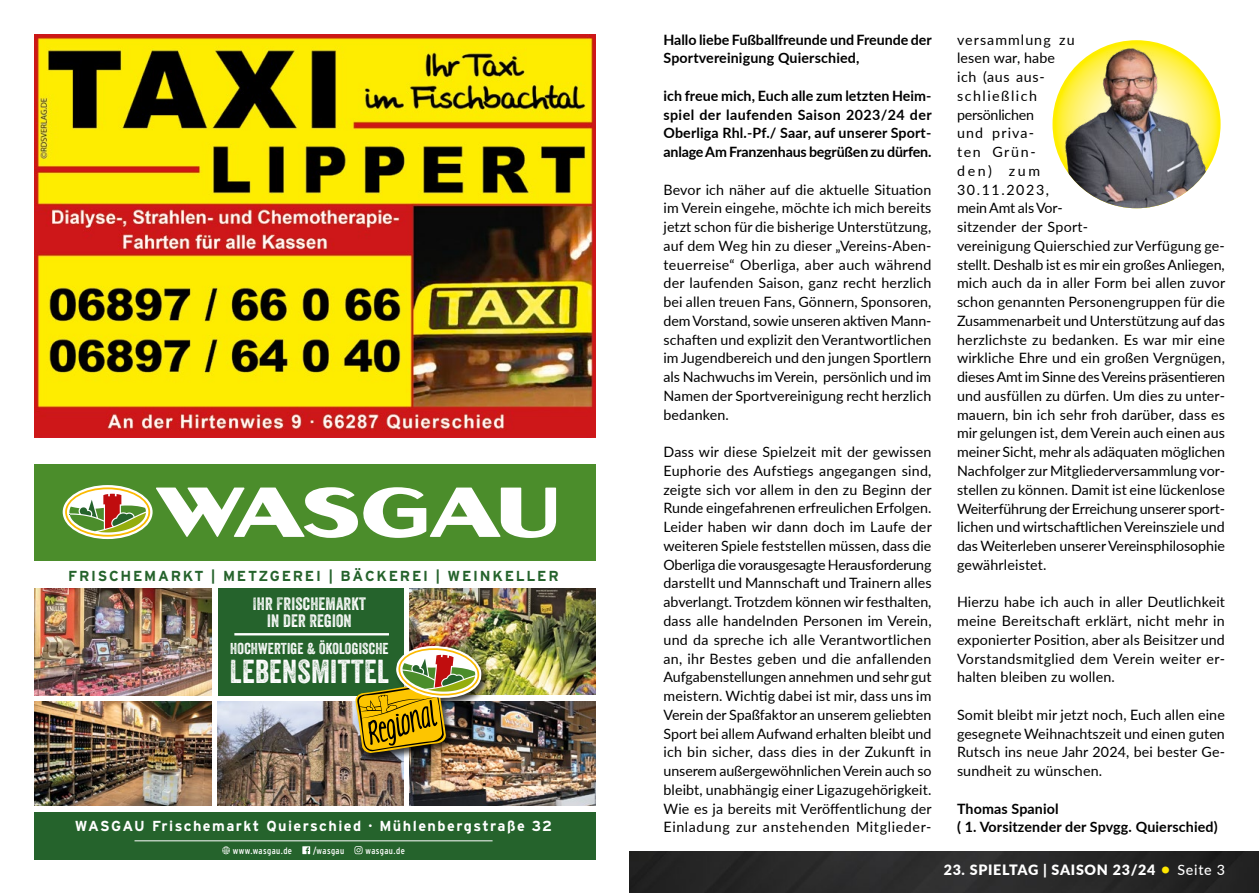
<style>
.page{position:relative;width:1259px;height:893px;background:#fff}
.page>*{position:absolute;margin:0;border:0;box-sizing:border-box;transform-origin:0 0}
.t1{font:32.1px "Veneer Two";letter-spacing:.01em;color:#fff}
.t2{font:17.4px/17.4px "Veneer Two";letter-spacing:.01em;color:#fff;text-align:center}
.t3{font:15.3px "Veneer Two";letter-spacing:.01em;color:#fff}
.t4{font:700 14.55px "Interstate";letter-spacing:.1em;color:#fff}
.t5{font:700 14.55px "Interstate";letter-spacing:.12em;color:#25632c}
.t6{font:14.25px/18.8px "Lato";letter-spacing:.005em;color:#000;text-align:justify}
.t7{font:700 14.25px/18.8px "Lato";color:#000}
.t8{font:900 14.25px "Lato";letter-spacing:.05em;color:#fff}
.t9{font:condensed 9.3px "Interstate";letter-spacing:.05em;color:#fff}
.s1{color:#ffe700}
.s2{font-weight:500}
</style>
<div class="page">
<div style="left:34px;top:465px;width:561px;height:96px;background:#4b8d2b"></div>
<svg style="left:63px;top:485px;width:90px;height:54px"></svg>
<svg style="left:65px;top:487px;width:85px;height:50px"></svg>
<svg style="left:156px;top:487px;width:400px;height:51px"></svg>
<div style="left:34px;top:812px;width:561px;height:48px;background:#25632c"></div>
<svg style="left:222px;top:846px;width:8px;height:8px"></svg>
<svg style="left:302px;top:846px;width:8px;height:8px"></svg>
<svg style="left:354px;top:846px;width:8px;height:8px"></svg>
<img style="left:34px;top:701px;width:178px;height:105px">
<img style="left:34px;top:588px;width:178px;height:107px">
<img style="left:409px;top:701px;width:186px;height:105px">
<img style="left:218px;top:701px;width:186px;height:105px">
<img style="left:409px;top:588px;width:186px;height:106px">
<div style="left:218px;top:588px;width:186px;height:107px;background:#25632c"></div>
<hr style="left:234px;top:633px;width:155px;height:2px;background:#fff">
<hr style="left:134px;top:841px;width:358px;height:1px;background:#fff">
<div style="left:354px;top:644px;width:137px;height:119px;background:#000;opacity:.75"></div>
<img style="left:355px;top:644px;width:128px;height:109px">
<img style="left:34px;top:34px;width:561px;height:404px">
<img style="left:1052px;top:41px;width:168px;height:167px">
<img style="left:629px;top:851px;width:630px;height:42px">
<p class="t5" style="left:68px;top:567px;width:492px">FRISCHEMARKT | METZGEREI | BÄCKEREI | WEINKELLER</p>
<p class="t2" style="left:253px;top:595px;width:115px">IHR FRISCHEMARKT<br>IN DER REGION</p>
<p class="t3" style="left:230px;top:639px;width:160px">HOCHWERTIGE &amp; ÖKOLOGISCHE</p>
<h1 class="t1" style="left:230px;top:651px;width:160px">LEBENSMITTEL</h1>
<p class="t4" style="left:75px;top:817px;width:479px">WASGAU Frischemarkt Quierschied · Mühlenbergstraße 32</p>
<p class="t9" style="left:233px;top:845px;width:61px">www.wasgau.de</p>
<p class="t9" style="left:313px;top:845px;width:33px">/wasgau</p>
<p class="t9" style="left:365px;top:845px;width:41px">wasgau.de</p>
<p class="t7" style="left:663px;top:29px;width:270px">Hallo liebe Fußballfreunde und Freunde der<br>Sportvereinigung Quierschied,</p>
<p class="t7" style="left:663px;top:86px;width:270px;text-align:justify">ich freue mich, Euch alle zum letzten Heim&shy;spiel der laufenden Saison 2023/24 der Oberliga Rhl.-Pf./ Saar, auf unserer Sport&shy;anlage Am Franzenhaus begrüßen zu dürfen.</p>
<p class="t6" style="left:663px;top:179px;width:269px">Bevor ich näher auf die aktuelle Situation im Verein eingehe, möchte ich mich bereits jetzt schon für die bisherige Unterstützung, auf dem Weg hin zu dieser „Vereins-Aben&shy;teuerreise“ Oberliga, aber auch während der laufenden Saison, ganz recht herzlich bei allen treuen Fans, Gönnern, Sponsoren, dem Vorstand, sowie unseren aktiven Mann&shy;schaften und explizit den Verantwortlichen im Jugendbereich und den jungen Sportlern als Nachwuchs im Verein, persönlich und im Namen der Sportvereinigung recht herzlich bedanken.</p>
<p class="t6" style="left:663px;top:442px;width:270px">Dass wir diese Spielzeit mit der gewissen Euphorie des Aufstiegs angegangen sind, zeigte sich vor allem in den zu Beginn der Runde eingefahrenen erfreulichen Erfolgen.<br>Leider haben wir dann doch im Laufe der weiteren Spiele feststellen müssen, dass die Oberliga die vorausgesagte Herausforderung darstellt und Mannschaft und Trainern alles abverlangt. Trotzdem können wir festhalten, dass alle handelnden Personen im Verein, und da spreche ich alle Verantwortlichen an, ihr Bestes geben und die anfallenden Aufgabenstellungen annehmen und sehr gut meistern. Wichtig dabei ist mir, dass uns im Verein der Spaßfaktor an unserem geliebten Sport bei allem Aufwand erhalten bleibt und ich bin sicher, dass dies in der Zukunft in unserem außergewöhnlichen Verein auch so bleibt, unabhängig einer Ligazugehörigkeit.<br>Wie es ja bereits mit Veröffentlichung der Einladung zur anstehenden Mitglieder-</p>
<p class="t6" style="left:957px;top:29px;width:270px;text-align:left">versammlung zu<br>lesen war, habe<br>ich (aus aus-<br>schließlich<br>persönlichen<br>und priva-<br>ten Grün-<br>den) zum<br>30.11.2023,<br>mein Amt als Vor-<br>sitzender der Sport-<br>vereinigung Quierschied zur Verfügung ge&shy;stellt. Deshalb ist es mir ein großes Anliegen, mich auch da in aller Form bei allen zuvor schon genannten Personengruppen für die<br>Zusammenarbeit und Unterstützung auf das herzlichste zu bedanken. Es war mir eine wirkliche Ehre und ein großen Vergnügen, dieses Amt im Sinne des Vereins präsentieren und ausfüllen zu dürfen. Um dies zu unter&shy;mauern, bin ich sehr froh darüber, dass es mir gelungen ist, dem Verein auch einen aus meiner Sicht, mehr als adäquaten möglichen<br>Nachfolger zur Mitgliederversammlung vor&shy;stellen zu können. Damit ist eine lückenlose<br>Weiterführung der Erreichung unserer sport&shy;lichen und wirtschaftlichen Vereinsziele und das Weiterleben unserer Vereinsphilosophie gewährleistet.</p>
<p class="t6" style="left:957px;top:592px;width:269px">Hierzu habe ich auch in aller Deutlichkeit meine Bereitschaft erklärt, nicht mehr in exponierter Position, aber als Beisitzer und Vorstandsmitglied dem Verein weiter er&shy;halten bleiben zu wollen.</p>
<p class="t6" style="left:957px;top:705px;width:269px">Somit bleibt mir jetzt noch, Euch allen eine gesegnete Weihnachtszeit und einen guten Rutsch ins neue Jahr 2024, bei bester Ge&shy;sundheit zu wünschen.</p>
<p class="t7" style="left:957px;top:798px;width:262px">Thomas Spaniol<br>( 1. Vorsitzender der Spvgg. Quierschied)</p>
<p class="t8" style="left:943px;top:859px;width:283px">23. SPIELTAG | SAISON 23/24 <span class="s1">•</span> <span class="s2">Seite 3</span></p>
</div>
